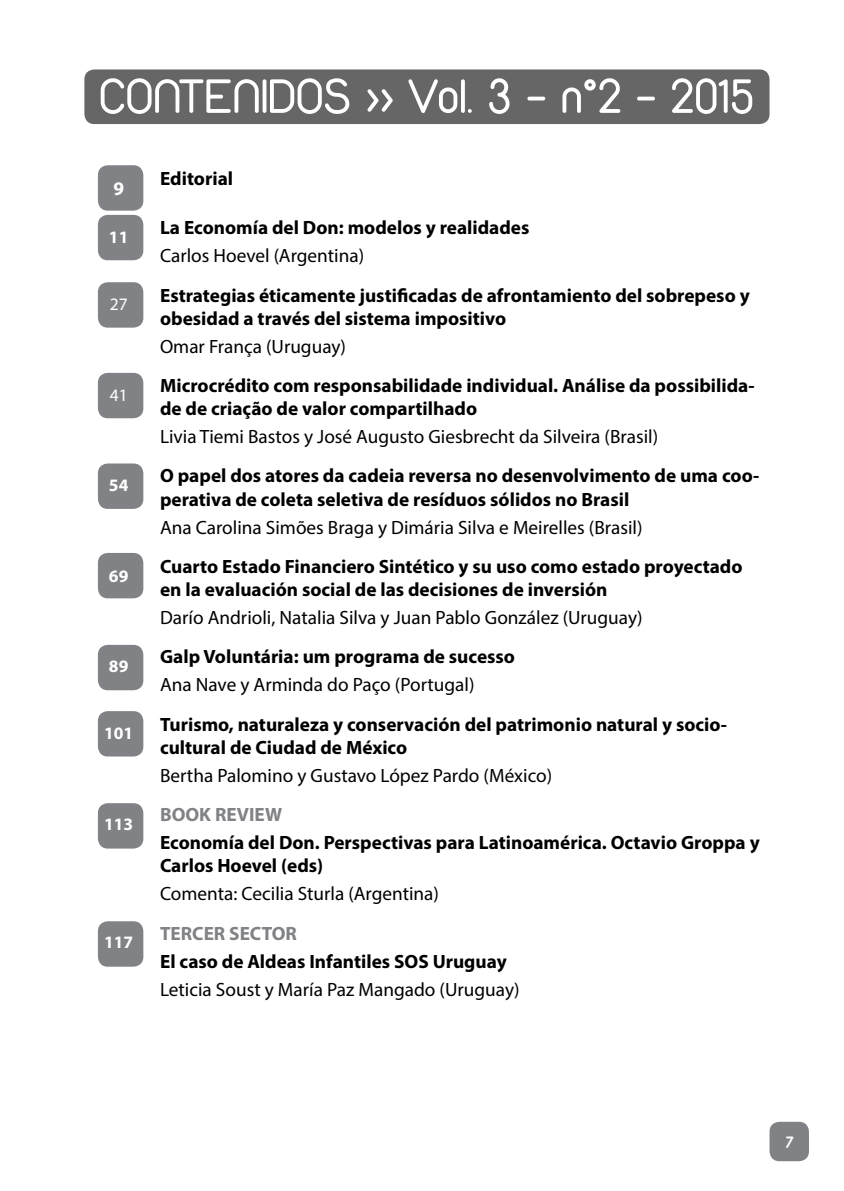
<style>
.page{position:relative;width:844px;height:1191px;background:#fff}
.page>*{position:absolute;margin:0;border:0;box-sizing:border-box;transform-origin:0 0}
.t1{font:50.75px "Duepuntozero";color:#fff}
.t2{font:700 19.25px/23.1px "Myriad Pro";color:#000}
.t3{font:19.25px "Myriad Pro";color:#000}
.t4{font:700 19.25px "Myriad Pro";color:#808285}
.t5{font:700 19.25px "Myriad Pro";color:#fff}
.t6{font:700 17.5px "Myriad Pro";color:#fff}
.t7{font:17.5px "Myriad Pro";color:#fff}
.t8{font:17.5px "Duepuntozerobold";color:#fff}
</style>
<div class="page">
<div style="left:769px;top:1121px;width:39px;height:40px;background:#808285;border-radius:10px"></div>
<div style="left:98px;top:165px;width:45px;height:46px;background:#808285;border-radius:10px"></div>
<div style="left:84px;top:69px;width:685px;height:55px;background:#666;border-radius:10px"></div>
<div style="left:98px;top:215px;width:45px;height:45px;background:#808285;border-radius:10px"></div>
<div style="left:98px;top:282px;width:45px;height:46px;background:#808285;border-radius:10px"></div>
<div style="left:98px;top:373px;width:45px;height:45px;background:#808285;border-radius:10px"></div>
<div style="left:98px;top:645px;width:45px;height:45px;background:#808285;border-radius:10px"></div>
<div style="left:98px;top:803px;width:45px;height:45px;background:#808285;border-radius:10px"></div>
<div style="left:98px;top:921px;width:45px;height:45px;background:#808285;border-radius:10px"></div>
<div style="left:98px;top:553px;width:45px;height:45px;background:#808285;border-radius:10px"></div>
<div style="left:98px;top:463px;width:45px;height:46px;background:#808285;border-radius:10px"></div>
<div style="left:98px;top:711px;width:45px;height:45px;background:#808285;border-radius:10px"></div>
<h1 class="t1" style="left:99px;top:69px;width:656px">CONTENIDOS &gt;&gt; Vol. 3 - n°2 - 2015</h1>
<p class="t5" style="left:113px;top:175px;width:12px">9</p>
<p class="t2" style="left:160px;top:166px;width:75px">Editorial</p>
<p class="t6" style="left:109px;top:225px;width:21px">11</p>
<p class="t2" style="left:160px;top:216px;width:371px">La Economía del Don: modelos y realidades</p>
<p class="t3" style="left:160px;top:244px;width:206px">Carlos Hoevel (Argentina)</p>
<p class="t7" style="left:110px;top:293px;width:19px">27</p>
<p class="t2" style="left:160px;top:283px;width:591px">Estrategias éticamente justificadas de afrontamiento del sobrepeso y obesidad a través del sistema impositivo</p>
<p class="t3" style="left:160px;top:334px;width:187px">Omar França (Uruguay)</p>
<p class="t7" style="left:110px;top:384px;width:19px">41</p>
<p class="t2" style="left:160px;top:373px;width:596px">Microcrédito com responsabilidade individual. Análise da possibilida&shy;de de criação de valor compartilhado</p>
<p class="t3" style="left:160px;top:425px;width:499px">Livia Tiemi Bastos y José Augusto Giesbrecht da Silveira (Brasil)</p>
<p class="t6" style="left:109px;top:474px;width:21px">54</p>
<p class="t2" style="left:160px;top:464px;width:600px">O papel dos atores da cadeia reversa no desenvolvimento de uma coo&shy;perativa de coleta seletiva de resíduos sólidos no Brasil</p>
<p class="t3" style="left:160px;top:515px;width:484px">Ana Carolina Simões Braga y Dimária Silva e Meirelles (Brasil)</p>
<p class="t6" style="left:109px;top:564px;width:21px">69</p>
<p class="t2" style="left:160px;top:554px;width:584px">Cuarto Estado Financiero Sintético y su uso como estado proyectado en la evaluación social de las decisiones de inversión</p>
<p class="t3" style="left:160px;top:606px;width:484px">Darío Andrioli, Natalia Silva y Juan Pablo González (Uruguay)</p>
<p class="t6" style="left:109px;top:654px;width:21px">89</p>
<p class="t2" style="left:160px;top:644px;width:356px">Galp Voluntária: um programa de sucesso</p>
<p class="t3" style="left:160px;top:673px;width:316px">Ana Nave y Arminda do Paço (Portugal)</p>
<p class="t6" style="left:104px;top:722px;width:31px">101</p>
<p class="t2" style="left:160px;top:712px;width:568px">Turismo, naturaleza y conservación del patrimonio natural y socio&shy;cultural de Ciudad de México</p>
<p class="t3" style="left:160px;top:763px;width:393px">Bertha Palomino y Gustavo López Pardo (México)</p>
<p class="t6" style="left:104px;top:812px;width:31px">113</p>
<p class="t4" style="left:160px;top:802px;width:124px">BOOK REVIEW</p>
<p class="t2" style="left:160px;top:830px;width:601px">Economía del Don. Perspectivas para Latinoamérica. Octavio Groppa y<br>Carlos Hoevel (eds)</p>
<p class="t3" style="left:160px;top:882px;width:280px">Comenta: Cecilia Sturla (Argentina)</p>
<p class="t6" style="left:104px;top:931px;width:31px">117</p>
<p class="t4" style="left:160px;top:920px;width:138px">TERCER SECTOR</p>
<p class="t2" style="left:160px;top:949px;width:348px">El caso de Aldeas Infantiles SOS Uruguay</p>
<p class="t3" style="left:160px;top:977px;width:361px">Leticia Soust y María Paz Mangado (Uruguay)</p>
<p class="t8" style="left:785px;top:1132px;width:10px">7</p>
</div>
